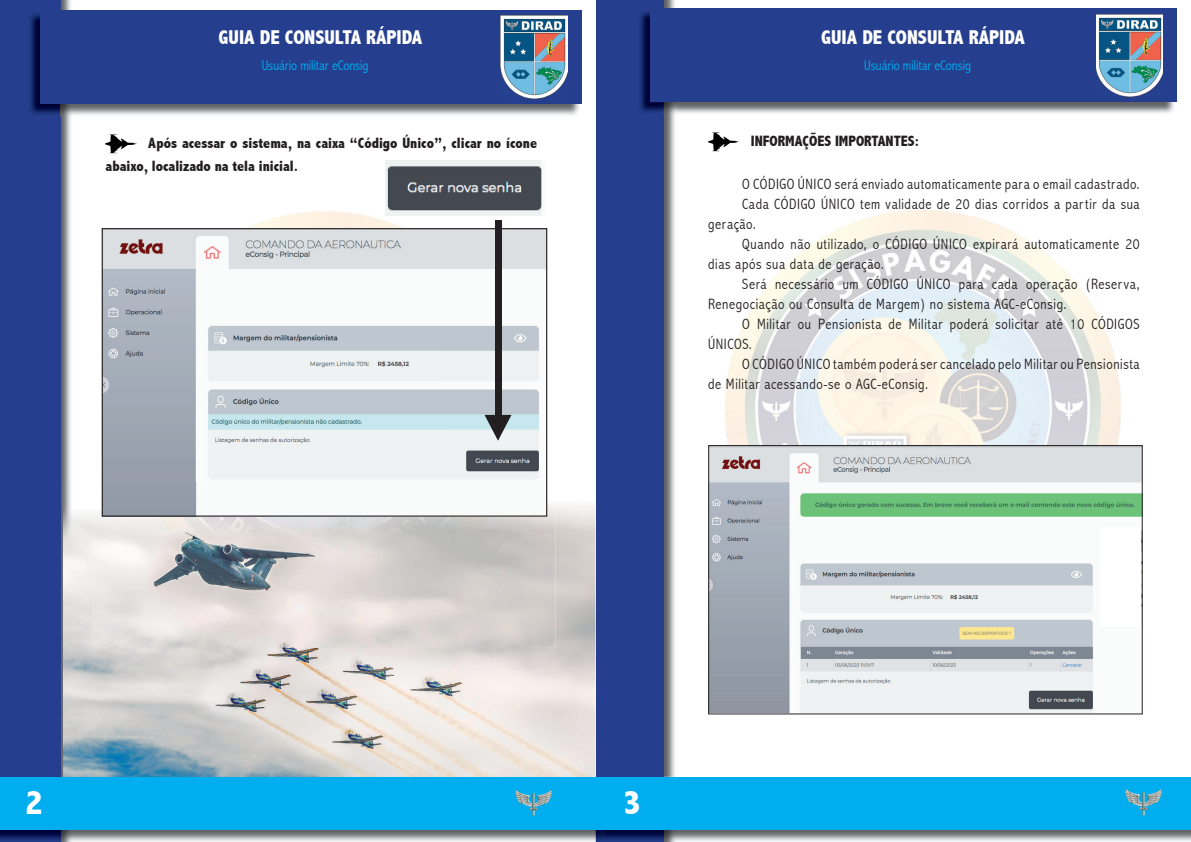
<style>
.page{position:relative;width:1191px;height:842px;background:#fff}
.page>*{position:absolute;margin:0;border:0;box-sizing:border-box;transform-origin:0 0}
.t1{font:800 condensed 35px "Abadi";color:#fff}
.t2{font:800 condensed 20px "Abadi";color:#fff}
.t3{font:300 condensed 15px "Abadi";letter-spacing:.04em;color:#231f20}
.t4{font:800 condensed 15px/23px "Abadi";color:#231f20}
.t5{font:300 condensed 14px "Abadi";color:#00aeef}
</style>
<div class="page">
<img style="left:413px;top:215px;width:107px;height:13px">
<img style="left:101px;top:239px;width:1px;height:243px">
<img style="left:725px;top:210px;width:418px;height:266px">
<img style="left:1142px;top:476px;width:1px;height:170px">
<img style="left:664px;top:0;width:12px;height:777px">
<div style="left:596px;top:0;width:68px;height:842px;background:#253f8e"></div>
<img style="left:60px;top:0;width:11px;height:777px">
<div style="left:0;top:0;width:60px;height:842px;background:#253f8e"></div>
<img style="left:64px;top:482px;width:43px;height:295px">
<img style="left:525px;top:482px;width:70px;height:295px">
<img style="left:107px;top:647px;width:419px;height:130px">
<img style="left:94px;top:482px;width:35px;height:165px">
<img style="left:129px;top:517px;width:391px;height:130px">
<img style="left:73px;top:104px;width:506px;height:11px">
<svg style="left:60px;top:104px;width:13px;height:12px"></svg>
<img style="left:30px;top:14px;width:30px;height:100px">
<div style="left:41px;top:10px;width:541px;height:94px;background:#253f8e"></div>
<img style="left:73px;top:830px;width:523px;height:12px">
<svg style="left:60px;top:830px;width:13px;height:12px"></svg>
<div style="left:0;top:777px;width:596px;height:53px;background:#00aeef"></div>
<img style="left:500px;top:16px;width:67px;height:82px">
<img style="left:515px;top:790px;width:36px;height:26px">
<img style="left:104px;top:230px;width:441px;height:285px">
<div style="left:102px;top:228px;width:445px;height:289px;border:1px solid #231f20"></div>
<img style="left:710px;top:447px;width:430px;height:265px">
<div style="left:708px;top:445px;width:434px;height:269px;border:1px solid #231f20"></div>
<img style="left:676px;top:102px;width:498px;height:11px">
<svg style="left:664px;top:102px;width:12px;height:13px"></svg>
<img style="left:640px;top:12px;width:24px;height:103px">
<div style="left:650px;top:9px;width:526px;height:93px;background:#253f8e"></div>
<img style="left:676px;top:830px;width:515px;height:12px">
<svg style="left:664px;top:830px;width:12px;height:12px"></svg>
<svg style="left:597px;top:830px;width:11px;height:11px"></svg>
<div style="left:596px;top:777px;width:595px;height:53px;background:#00aeef"></div>
<img style="left:1096px;top:14px;width:67px;height:83px">
<img style="left:1125px;top:790px;width:36px;height:25px">
<img style="left:708px;top:132px;width:30px;height:19px">
<img style="left:106px;top:134px;width:30px;height:20px">
<img style="left:386px;top:160px;width:158px;height:55px">
<div style="left:495px;top:220px;width:6px;height:199px;background:#231f20"></div>
<svg style="left:484px;top:415px;width:27px;height:26px"></svg>
<div style="left:1100px;top:527px;width:41px;height:99px;background:#fff"></div>
<h2 class="t2" style="left:219px;top:25px;width:205px">GUIA DE CONSULTA RÁPIDA</h2>
<p class="t5" style="left:262px;top:57px;width:108px">Usuário militar eConsig</p>
<p class="t4" style="left:106px;top:132px;width:433px;text-indent:43px">Após acessar o sistema, na caixa “Código Único”, clicar no ícone abaixo, localizado na tela inicial.</p>
<h2 class="t2" style="left:821px;top:26px;width:205px">GUIA DE CONSULTA RÁPIDA</h2>
<p class="t5" style="left:864px;top:57px;width:108px">Usuário militar eConsig</p>
<p class="t4" style="left:750px;top:130px;width:170px">INFORMAÇÕES IMPORTANTES:</p>
<p class="t3" style="left:742px;top:176px;width:399px">O CÓDIGO ÚNICO será enviado automaticamente para o e mail cadastrado.</p>
<p class="t3" style="left:742px;top:196px;width:399px">Cada CÓDIGO ÚNICO tem validade de 20 dias corridos a partir da sua</p>
<p class="t3" style="left:708px;top:216px;width:49px">geração.</p>
<p class="t3" style="left:742px;top:236px;width:399px">Quando não utilizado, o CÓDIGO ÚNICO expirará automaticamente 20</p>
<p class="t3" style="left:708px;top:256px;width:177px">dias após sua data de geração.</p>
<p class="t3" style="left:742px;top:276px;width:399px">Será necessário um CÓDIGO ÚNICO para cada operação (Reserva,</p>
<p class="t3" style="left:708px;top:296px;width:360px">Renegociação ou Consulta de Margem) no sistema AGC- eConsig.</p>
<p class="t3" style="left:742px;top:316px;width:399px">O Militar ou Pensionista de Militar poderá solicitar até 10 CÓDIGOS</p>
<p class="t3" style="left:708px;top:336px;width:45px">ÚNICOS.</p>
<p class="t3" style="left:742px;top:356px;width:399px">O CÓDIGO ÚNICO também poderá ser cancelado pelo Militar ou Pensionista</p>
<p class="t3" style="left:708px;top:376px;width:221px">de Militar acessando -se o AGC -eConsig.</p>
<h1 class="t1" style="left:25px;top:782px;width:19px">2</h1>
<h1 class="t1" style="left:623px;top:782px;width:19px">3</h1>
</div>
